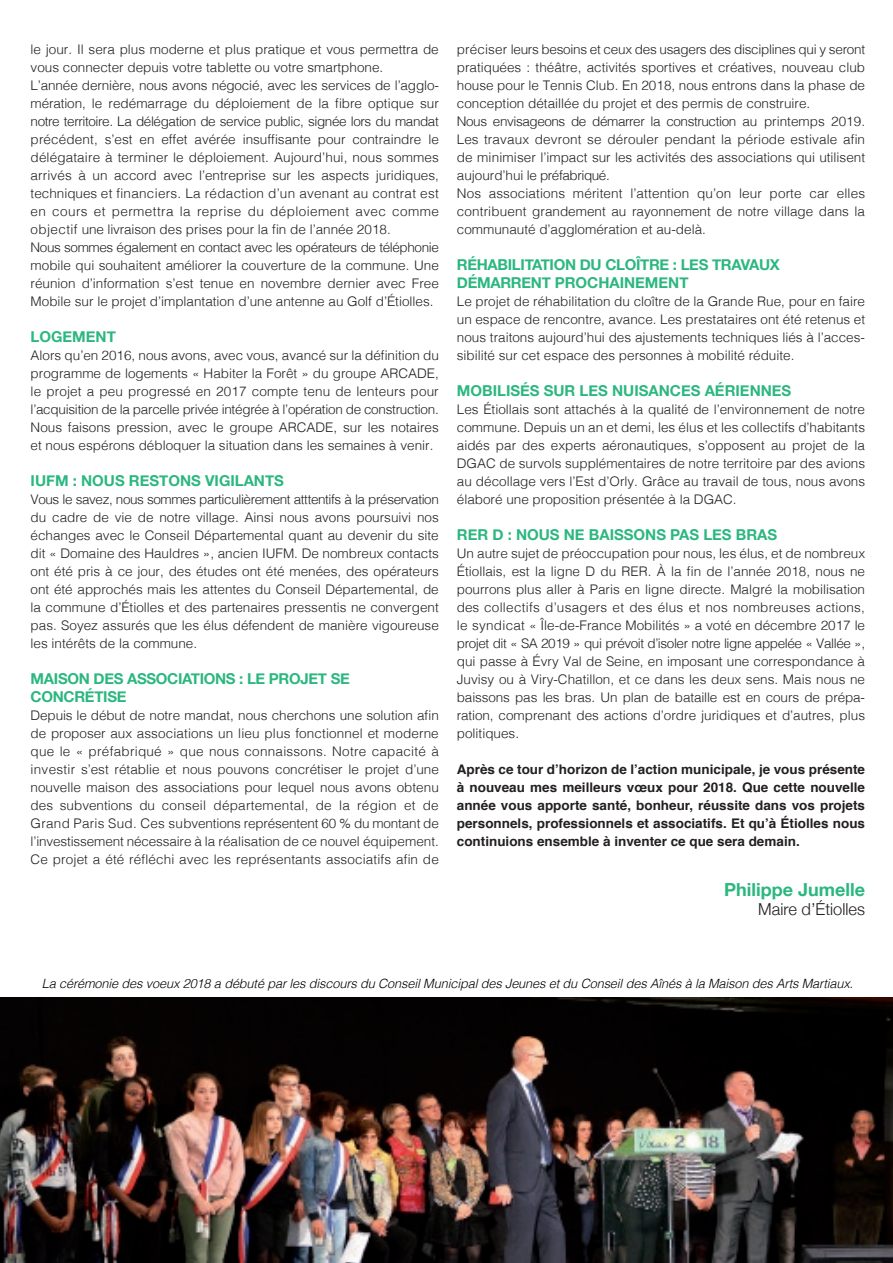
<style>
.page{position:relative;width:893px;height:1263px;background:#fff}
.page>*{position:absolute;margin:0;border:0;box-sizing:border-box;transform-origin:0 0}
.t1{font:700 18px "Helvetica Neue";color:#2cb780}
.t2{font:300 16.5px "Helvetica Neue";color:#231f20}
.t3{font:700 15px/18px "Helvetica Neue";letter-spacing:-.02em;color:#2cb780}
.t4{font:700 15px "Helvetica Neue";color:#2cb780}
.t5{font:300 13.2px/18px "Helvetica";color:#231f20;text-align:justify}
.t6{font:700 13.2px/18px "Helvetica";color:#231f20;text-align:justify}
.t7{font:italic 300 12.75px "Helvetica";letter-spacing:-.01em;color:#000}
</style>
<div class="page">
<img style="left:0;top:997px;width:893px;height:266px">
<p class="t5" style="left:31px;top:39px;width:410px;text-align:left">le jour. Il sera plus moderne et plus pratique et vous permettra de vous connecter depuis votre tablette ou votre smartphone.<br>L’année dernière, nous avons négocié, avec les services de l’agglo&shy;mération, le redémarrage du déploiement de la fibre optique sur notre territoire. La délégation de service public, signée lors du mandat précédent, s’est en effet avérée insuffisante pour contraindre le délégataire à terminer le déploiement. Aujourd’hui, nous sommes arrivés à un accord avec l’entreprise sur les aspects juridiques, techniques et financiers. La rédaction d’un avenant au contrat est en cours et permettra la reprise du déploiement avec comme objectif une livraison des prises pour la fin de l’année 2018.<br>Nous sommes également en contact avec les opérateurs de téléphonie mobile qui souhaitent améliorer la couverture de la commune. Une réunion d’information s’est tenue en novembre dernier avec Free Mobile sur le projet d’implantation d’une antenne au Golf d’Étiolles.</p>
<p class="t4" style="left:31px;top:327px;width:87px">LOGEMENT</p>
<p class="t5" style="left:31px;top:345px;width:410px">Alors qu’en 2016, nous avons, avec vous, avancé sur la définition du programme de logements « Habiter la Forêt » du groupe ARCADE, le projet a peu progressé en 2017 compte tenu de lenteurs pour l’acquisition de la parcelle privée intégrée à l’opération de construction.<br>Nous faisons pression, avec le groupe ARCADE, sur les notaires et nous espérons débloquer la situation dans les semaines à venir.</p>
<p class="t4" style="left:31px;top:471px;width:255px">IUFM : NOUS RESTONS VIGILANTS</p>
<p class="t5" style="left:31px;top:489px;width:410px">Vous le savez, nous sommes particulièrement atttentifs à la préservation du cadre de vie de notre village. Ainsi nous avons poursuivi nos échanges avec le Conseil Départemental quant au devenir du site dit « Domaine des Hauldres », ancien IUFM. De nombreux contacts ont été pris à ce jour, des études ont été menées, des opérateurs ont été approchés mais les attentes du Conseil Départemental, de la commune d’Étiolles et des partenaires pressentis ne convergent pas. Soyez assurés que les élus défendent de manière vigoureuse les intérêts de la commune.</p>
<p class="t3" style="left:31px;top:669px;width:321px">MAISON DES ASSOCIATIONS : LE PROJET SE<br>CONCRÉTISE</p>
<p class="t5" style="left:31px;top:705px;width:410px">Depuis le début de notre mandat, nous cherchons une solution afin de proposer aux associations un lieu plus fonctionnel et moderne que le « préfabriqué » que nous connaissons. Notre capacité à investir s’est rétablie et nous pouvons concrétiser le projet d’une nouvelle maison des associations pour lequel nous avons obtenu des subventions du conseil départemental, de la région et de Grand Paris Sud. Ces subventions représentent 60 % du montant de l’investissement nécessaire à la réalisation de ce nouvel équipement.<br>Ce projet a été réfléchi avec les représentants associatifs afin de</p>
<p class="t5" style="left:457px;top:39px;width:410px;text-align:left">préciser leurs besoins et ceux des usagers des disciplines qui y seront pratiquées : théâtre, activités sportives et créatives, nouveau club house pour le Tennis Club. En 2018, nous entrons dans la phase de conception détaillée du projet et des permis de construire.<br>Nous envisageons de démarrer la construction au printemps 2019.<br>Les travaux devront se dérouler pendant la période estivale afin de minimiser l’impact sur les activités des associations qui utilisent aujourd’hui le préfabriqué.<br>Nos associations méritent l’attention qu’on leur porte car elles contribuent grandement au rayonnement de notre village dans la communauté d’agglomération et au-delà.</p>
<p class="t3" style="left:457px;top:255px;width:325px">RÉHABILITATION DU CLOÎTRE : LES TRAVAUX<br>DÉMARRENT PROCHAINEMENT</p>
<p class="t5" style="left:457px;top:291px;width:410px">Le projet de réhabilitation du cloître de la Grande Rue, pour en faire un espace de rencontre, avance. Les prestataires ont été retenus et nous traitons aujourd’hui des ajustements techniques liés à l’acces&shy;sibilité sur cet espace des personnes à mobilité réduite.</p>
<p class="t4" style="left:457px;top:381px;width:336px">MOBILISÉS SUR LES NUISANCES AÉRIENNES</p>
<p class="t5" style="left:457px;top:399px;width:410px">Les Étiollais sont attachés à la qualité de l’environnement de notre commune. Depuis un an et demi, les élus et les collectifs d’habitants aidés par des experts aéronautiques, s’opposent au projet de la DGAC de survols supplémentaires de notre territoire par des avions au décollage vers l’Est d’Orly. Grâce au travail de tous, nous avons élaboré une proposition présentée à la DGAC.</p>
<p class="t4" style="left:457px;top:525px;width:322px">RER D : NOUS NE BAISSONS PAS LES BRAS</p>
<p class="t5" style="left:457px;top:543px;width:410px">Un autre sujet de préoccupation pour nous, les élus, et de nombreux Étiollais, est la ligne D du RER. À la fin de l’année 2018, nous ne pourrons plus aller à Paris en ligne directe. Malgré la mobilisation des collectifs d’usagers et des élus et nos nombreuses actions, le syndicat « Île-de-France Mobilités » a voté en décembre 2017 le projet dit « SA 2019 » qui prévoit d’isoler notre ligne appelée « Vallée », qui passe à Évry Val de Seine, en imposant une correspondance à Juvisy ou à Viry-Chatillon, et ce dans les deux sens. Mais nous ne baissons pas les bras. Un plan de bataille est en cours de prépa&shy;ration, comprenant des actions d’ordre juridiques et d’autres, plus politiques.</p>
<p class="t6" style="left:457px;top:761px;width:410px">Après ce tour d’horizon de l’action municipale, je vous présente à nouveau mes meilleurs vœux pour 2018. Que cette nouvelle année vous apporte santé, bonheur, réussite dans vos projets personnels, professionnels et associatifs. Et qu’à Étiolles nous continuions ensemble à inventer ce que sera demain.</p>
<h1 class="t1" style="left:724px;top:878px;width:142px">Philippe Jumelle</h1>
<p class="t2" style="left:758px;top:896px;width:108px">Maire d’Étiolles</p>
<p class="t7" style="left:42px;top:972px;width:813px">La cérémonie des voeux 2018 a débuté par les discours du Conseil Municipal des Jeunes et du Conseil des Aînés à la Maison des Arts Martiaux.</p>
</div>
